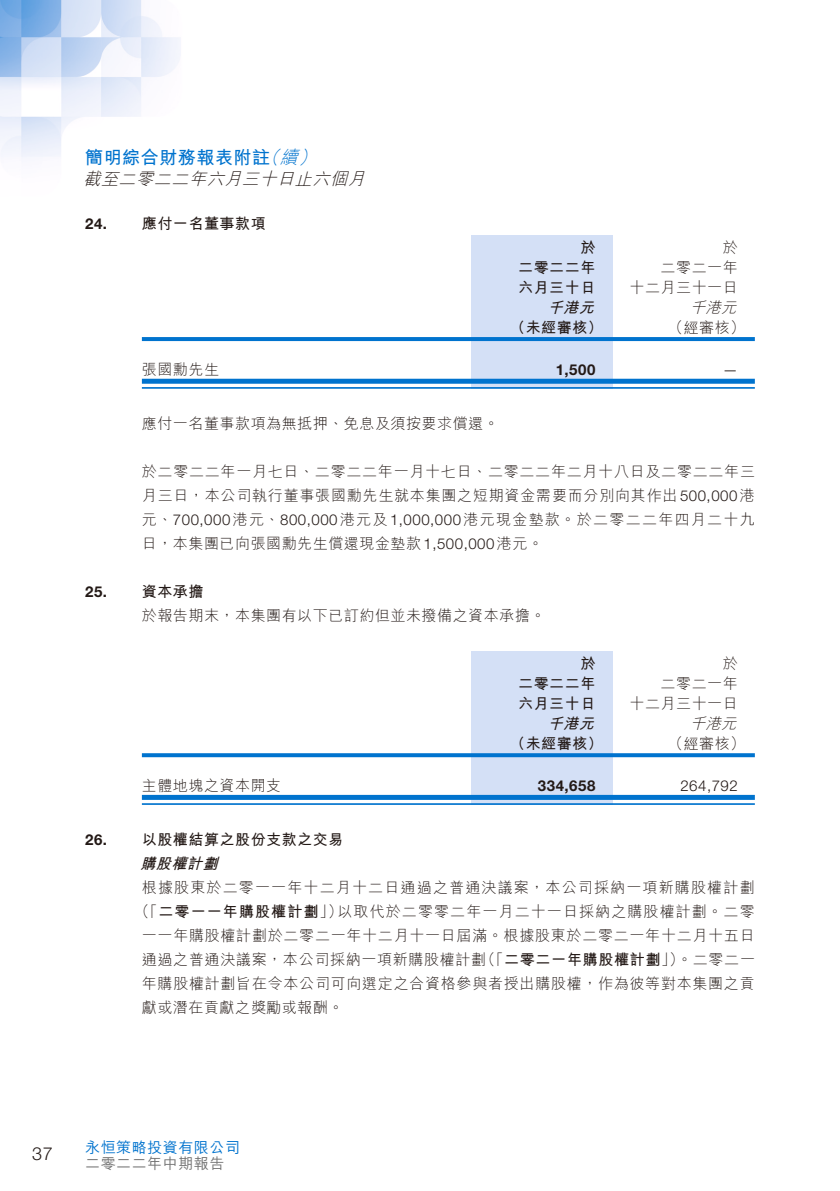
<style>
.page{position:relative;width:840px;height:1191px;background:#fff}
.page>*{position:absolute;margin:0;border:0;box-sizing:border-box;transform-origin:0 0}
.t1{font:700 18px "M Hei HK";letter-spacing:.03em;color:#0073ce}
.t2{font:italic 300 18px "M Hei HK";color:#0073ce}
.t3{font:300 18px "Helvetica Neue LT Std";color:#231916}
.t4{font:italic 300 17px "M Hei HK";color:#231916}
.t5{font:300 15px/24px "M Hei HK";letter-spacing:.05em;color:#231916;text-align:justify}
.t6{font:700 15px "M Hei HK";letter-spacing:.035em;color:#231916}
.t7{font:300 15px/24px "M Hei HK";letter-spacing:.075em;color:#231916;text-align:right}
.t8{font:700 15px "Helvetica Neue LT Std";letter-spacing:.035em;color:#231916}
.t9{font:700 15px "M Hei HK";letter-spacing:.075em;color:#231916}
.t10{font:italic 700 15px "M Hei HK";color:#231916}
.t11{font:500 15px "M Hei HK";letter-spacing:.035em;color:#0073ce}
.t12{font:500 15px "M Hei HK";letter-spacing:.035em;color:#727272}
.t13{font:300 15px "Helvetica Neue LT Std";letter-spacing:.035em;color:#231916}
.t14{font:italic 300 15px "M Hei HK";color:#231916}
.s1{font-family:"Helvetica Neue LT Std"}
.s2{font-weight:300}
</style>
<div class="page">
<img style="left:0;top:0;width:180px;height:158px">
<div style="left:471px;top:651px;width:141px;height:153px;background:#d4e0f6"></div>
<div style="left:471px;top:235px;width:141px;height:153px;background:#d4e0f6"></div>
<svg style="left:142px;top:337px;width:612px;height:4px;background:#0374ce"></svg>
<div style="left:142px;top:379px;width:612px;height:5px;background:#0073ce"></div>
<hr style="left:142px;top:387px;width:612px;height:2px;background:#0073ce">
<svg style="left:142px;top:753px;width:612px;height:4px;background:#0d7ad0"></svg>
<div style="left:142px;top:795px;width:612px;height:5px;background:#0073ce"></div>
<hr style="left:142px;top:803px;width:612px;height:2px;background:#0073ce">
<p class="t1" style="left:85px;top:144px;width:186px">簡明綜合財務報表附註</p>
<p class="t4" style="left:83px;top:170px;width:287px">截至二零二二年六月三十日止六個月</p>
<p class="t6" style="left:142px;top:212px;width:125px">應付一名董事款項</p>
<p class="t2" style="left:280px;top:148px;width:24px">續</p>
<p class="t2" style="left:261px;top:148px;width:24px">（</p>
<p class="t2" style="left:298px;top:148px;width:24px">(</p>
<p class="t8" style="left:85px;top:214px;width:23px">24.</p>
<p class="t6" style="left:580px;top:236px;width:16px">於</p>
<p class="t5" style="left:722px;top:235px;width:16px">於</p>
<p class="t6" style="left:518px;top:256px;width:79px">二零二二年</p>
<p class="t5" style="left:660px;top:255px;width:79px">二零二一年</p>
<p class="t6" style="left:518px;top:276px;width:79px">六月三十日</p>
<p class="t5" style="left:629px;top:275px;width:110px">十二月三十一日</p>
<p class="t10" style="left:547px;top:296px;width:53px">千港元</p>
<p class="t14" style="left:689px;top:300px;width:52px">千港元</p>
<p class="t6" style="left:510px;top:316px;width:94px">（未經審核）</p>
<p class="t5" style="left:667px;top:315px;width:79px">（經審核(</p>
<p class="t8" style="left:85px;top:582px;width:23px">25.</p>
<p class="t8" style="left:85px;top:830px;width:23px">26.</p>
<p class="t5" style="left:142px;top:357px;width:79px">張國勳先生</p>
<p class="t5" style="left:142px;top:411px;width:358px">應付一名董事款項為無抵押、免息及須按要求償還。</p>
<p class="t5" style="left:142px;top:459px;width:614px">於二零二二年一月七日、二零二二年一月十七日、二零二二年二月十八日及二零二二年三月三日，本公司執行董事張國勳先生就本集團之短期資金需要而分別向其作出<span class="s1">500,000</span> 港元、<span class="s1">700,000</span>港元、<span class="s1">800,000</span>港元及<span class="s1">1,000,000</span>港元現金墊款。於二零二二年四月二十九日，本集團已向張國勳先生償還現金墊款<span class="s1">1,500,000</span>港元。</p>
<p class="t6" style="left:142px;top:580px;width:63px">資本承擔</p>
<p class="t8" style="left:555px;top:360px;width:41px">1,500</p>
<p class="t13" style="left:722px;top:360px;width:16px">—</p>
<p class="t5" style="left:142px;top:603px;width:405px">於報告期末，本集團有以下已訂約但並未撥備之資本承擔。</p>
<p class="t6" style="left:580px;top:652px;width:16px">於</p>
<p class="t5" style="left:722px;top:651px;width:16px">於</p>
<p class="t6" style="left:518px;top:672px;width:79px">二零二二年</p>
<p class="t5" style="left:660px;top:671px;width:79px">二零二一年</p>
<p class="t6" style="left:518px;top:692px;width:79px">六月三十日</p>
<p class="t5" style="left:629px;top:691px;width:110px">十二月三十一日</p>
<p class="t10" style="left:547px;top:712px;width:53px">千港元</p>
<p class="t14" style="left:689px;top:716px;width:52px">千港元</p>
<p class="t6" style="left:510px;top:732px;width:94px">（未經審核）</p>
<p class="t5" style="left:667px;top:731px;width:79px">（經審核(</p>
<p class="t5" style="left:142px;top:773px;width:141px">主體地塊之資本開支</p>
<p class="t6" style="left:142px;top:828px;width:203px">以股權結算之股份支款之交易</p>
<p class="t8" style="left:537px;top:776px;width:59px">334,658</p>
<p class="t13" style="left:680px;top:776px;width:59px">264,792</p>
<p class="t10" style="left:140px;top:852px;width:84px">購股權計劃</p>
<p class="t7" style="left:142px;top:875px;width:614px">根據股東於二零一一年十二月十二日通過之普通決議案，本公司採納一項新購股權計劃以取代於二零零二年一月二十一日採納之購股權計劃。二零</p>
<p class="t9" style="left:134px;top:900px;width:210px"><span class="s2">（「</span>二零一一年購股權計劃<span class="s2">」）</span></p>
<p class="t5" style="left:142px;top:923px;width:614px">一一年購股權計劃於二零二一年十二月十一日屆滿。根據股東於二零二一年十二月十五日</p>
<p class="t6" style="left:480px;top:948px;width:276px"><span class="s2">（「</span>二零二一年購股權計劃<span class="s2">」）。二零二一</span></p>
<p class="t5" style="left:142px;top:947px;width:614px;text-align:left">通過之普通決議案，本公司採納一項新購股權計劃<br>年購股權計劃旨在令本公司可向選定之合資格參與者授出購股權，作為彼等對本集團之貢獻或潛在貢獻之獎勵或報酬。</p>
<p class="t3" style="left:32px;top:1142px;width:22px">37</p>
<p class="t11" style="left:85px;top:1136px;width:156px">永恒策略投資有限公司</p>
<p class="t12" style="left:85px;top:1152px;width:141px">二零二二年中期報告</p>
</div>
